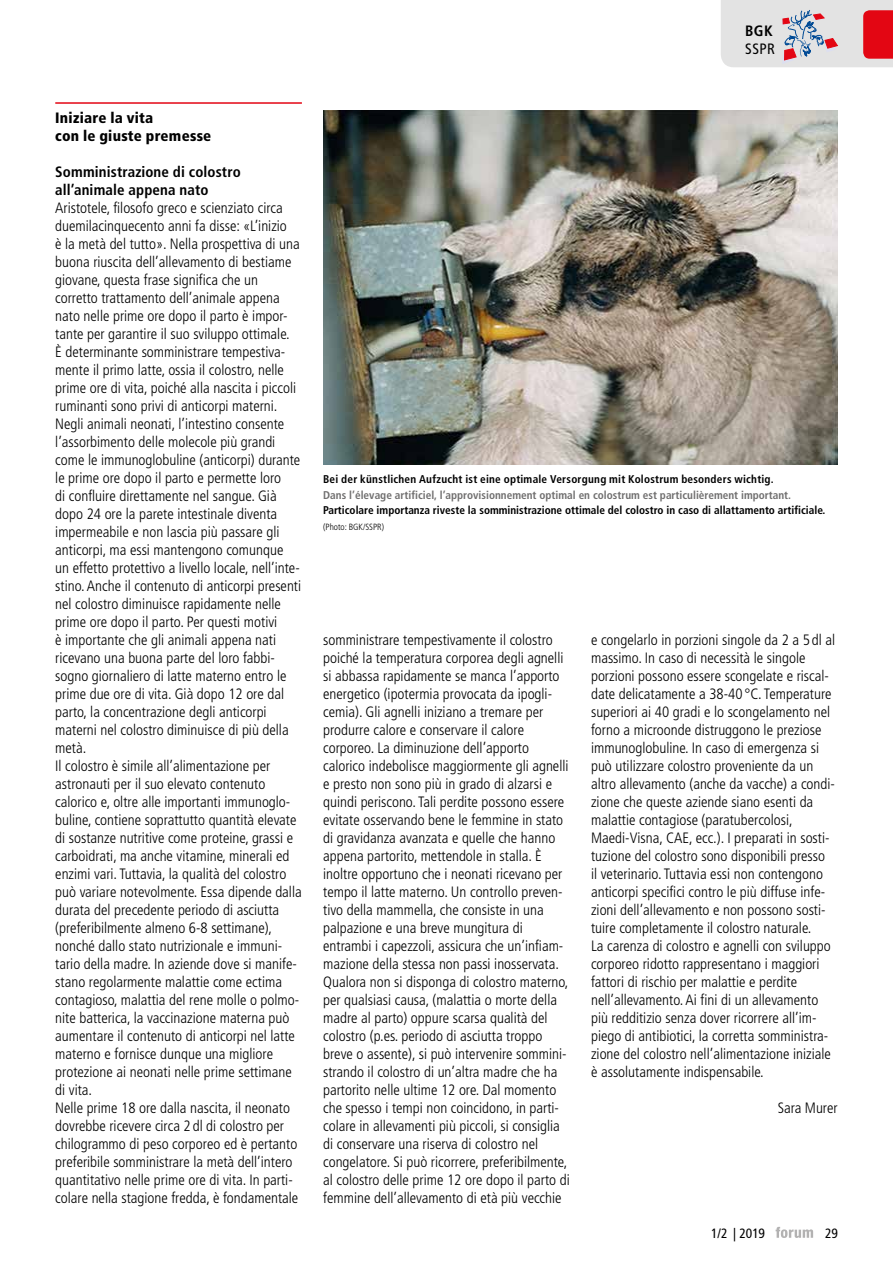
<style>
.page{position:relative;width:893px;height:1263px;background:#fff}
.page>*{position:absolute;margin:0;border:0;box-sizing:border-box;transform-origin:0 0}
.t1{font:300 condensed 15px/18px "Frutiger LT Std";color:#000}
.t2{font:700 condensed 15px/18px "Frutiger LT Std";letter-spacing:.01em;color:#000}
.t3{font:900 condensed 15px/18px "Frutiger LT Std";letter-spacing:.015em;color:#000}
.t4{font:condensed 15px "Frutiger LT Std";color:#000}
.t5{font:condensed 13.5px "Frutiger LT Std";letter-spacing:-.005em;color:#000}
.t6{font:700 condensed 11.25px "Frutiger LT Std";color:#000}
.t7{font:700 condensed 11.25px "Frutiger LT Std";color:#706f6f}
.t8{font:700 condensed 11.25px "Frutiger LT Std";letter-spacing:.02em;color:#000}
.t9{font:300 condensed 9px "Frutiger LT Std";color:#000}
</style>
<div class="page">
<svg style="left:776px;top:1227px;width:37px;height:11px"></svg>
<img style="left:323px;top:111px;width:515px;height:354px">
<svg style="left:721px;top:0;width:172px;height:67px;background:#dcbdc2"></svg>
<hr style="left:55px;top:102px;width:247px;height:2px;background:#e30613">
<p class="t2" style="left:745px;top:22px;width:29px">BGK</p>
<p class="t4" style="left:745px;top:40px;width:31px">SSPR</p>
<p class="t3" style="left:55px;top:109px;width:158px">Iniziare la vita<br>con le giuste premesse</p>
<p class="t2" style="left:55px;top:163px;width:187px">Somministrazione di colostro all’animale appena nato</p>
<p class="t1" style="left:55px;top:199px;width:248px">Aristotele, filosofo greco e scienziato circa duemilacinquecento anni fa disse: «L’inizio<br>è la metà del tutto». Nella prospettiva di una buona riuscita dell’allevamento di bestiame giovane, questa frase significa che un corretto trattamento dell’animale appena nato nelle prime ore dopo il parto è impor&shy;tante per garantire il suo sviluppo ottimale.<br>È determinante somministrare tempestiva&shy;mente il primo latte, ossia il colostro, nelle prime ore di vita, poiché alla nascita i piccoli ruminanti sono privi di anticorpi materni.<br>Negli animali neonati, l’intestino consente l’assorbimento delle molecole più grandi come le immunoglobuline (anticorpi) durante le prime ore dopo il parto e permette loro<br>di confluire direttamente nel sangue. Già dopo 24 ore la parete intestinale diventa impermeabile e non lascia più passare gli anticorpi, ma essi mantengono comunque<br>un effetto protettivo a livello locale, nell’inte&shy;stino. Anche il contenuto di anticorpi presenti nel colostro diminuisce rapidamente nelle prime ore dopo il parto. Per questi motivi<br>è importante che gli animali appena nati ricevano una buona parte del loro fabbi&shy;sogno giornaliero di latte materno entro le prime due ore di vita. Già dopo 12 ore dal parto, la concentrazione degli anticorpi materni nel colostro diminuisce di più della metà.<br>Il colostro è simile all’alimentazione per astronauti per il suo elevato contenuto calorico e, oltre alle importanti immunoglo&shy;buline, contiene soprattutto quantità elevate di sostanze nutritive come proteine, grassi e carboidrati, ma anche vitamine, minerali ed enzimi vari. Tuttavia, la qualità del colostro può variare notevolmente. Essa dipende dalla durata del precedente periodo di asciutta (preferibilmente almeno 6-8 settimane), nonché dallo stato nutrizionale e immuni&shy;tario della madre. In aziende dove si manife&shy;stano regolarmente malattie come ectima contagioso, malattia del rene molle o polmo&shy;nite batterica, la vaccinazione materna può aumentare il contenuto di anticorpi nel latte materno e fornisce dunque una migliore protezione ai neonati nelle prime settimane di vita.<br>Nelle prime 18 ore dalla nascita, il neonato dovrebbe ricevere circa 2 dl di colostro per chilogrammo di peso corporeo ed è pertanto preferibile somministrare la metà dell’intero quantitativo nelle prime ore di vita. In parti&shy;colare nella stagione fredda, è fondamentale</p>
<p class="t8" style="left:323px;top:472px;width:452px">Bei der künstlichen Aufzucht ist eine optimale Versorgung mit Kolostrum besonders wichtig.</p>
<p class="t7" style="left:323px;top:488px;width:469px">Dans l’élevage artificiel, l’approvisionnement optimal en colostrum est particulièrement important.</p>
<p class="t6" style="left:323px;top:504px;width:504px">Particolare importanza riveste la somministrazione ottimale del colostro in caso di allattamento artificiale.</p>
<p class="t9" style="left:323px;top:522px;width:62px">(Photo: BGK/SSPR)</p>
<p class="t1" style="left:323px;top:631px;width:248px">somministrare tempestivamente il colostro poiché la temperatura corporea degli agnelli si abbassa rapidamente se manca l’apporto energetico (ipotermia provocata da ipogli&shy;cemia). Gli agnelli iniziano a tremare per produrre calore e conservare il calore corporeo. La diminuzione dell’apporto calorico indebolisce maggiormente gli agnelli e presto non sono più in grado di alzarsi e quindi periscono. Tali perdite possono essere evitate osservando bene le femmine in stato di gravidanza avanzata e quelle che hanno appena partorito, mettendole in stalla. È inoltre opportuno che i neonati ricevano per tempo il latte materno. Un controllo preven&shy;tivo della mammella, che consiste in una palpazione e una breve mungitura di entrambi i capezzoli, assicura che un’infiam&shy;mazione della stessa non passi inosservata.<br>Qualora non si disponga di colostro materno, per qualsiasi causa, (malattia o morte della madre al parto) oppure scarsa qualità del colostro (p.es. periodo di asciutta troppo breve o assente), si può intervenire sommini&shy;strando il colostro di un’altra madre che ha partorito nelle ultime 12 ore. Dal momento che spesso i tempi non coincidono, in parti&shy;colare in allevamenti più piccoli, si consiglia di conservare una riserva di colostro nel congelatore. Si può ricorrere, preferibilmente, al colostro delle prime 12 ore dopo il parto di femmine dell’allevamento di età più vecchie</p>
<p class="t1" style="left:591px;top:631px;width:246px">e congelarlo in porzioni singole da 2 a 5 dl al massimo. In caso di necessità le singole porzioni possono essere scongelate e riscal&shy;date delicatamente a 38-40 °C. Temperature superiori ai 40 gradi e lo scongelamento nel forno a microonde distruggono le preziose immunoglobuline. In caso di emergenza si può utilizzare colostro proveniente da un altro allevamento (anche da vacche) a condi&shy;zione che queste aziende siano esenti da malattie contagiose (paratubercolosi, Maedi-Visna, CAE, ecc.). I preparati in sosti&shy;tuzione del colostro sono disponibili presso<br>il veterinario. Tuttavia essi non contengono anticorpi specifici contro le più diffuse infe&shy;zioni dell’allevamento e non possono sosti&shy;tuire completamente il colostro naturale.<br>La carenza di colostro e agnelli con sviluppo corporeo ridotto rappresentano i maggiori fattori di rischio per malattie e perdite nell’allevamento. Ai fini di un allevamento più redditizio senza dover ricorrere all’im&shy;piego di antibiotici, la corretta somministra&shy;zione del colostro nell’alimentazione iniziale è assolutamente indispensabile.</p>
<p class="t1" style="left:778px;top:1099px;width:61px">Sara Murer</p>
<p class="t5" style="left:711px;top:1225px;width:55px">1/2 | 2019</p>
<p class="t5" style="left:825px;top:1225px;width:14px">29</p>
</div>
